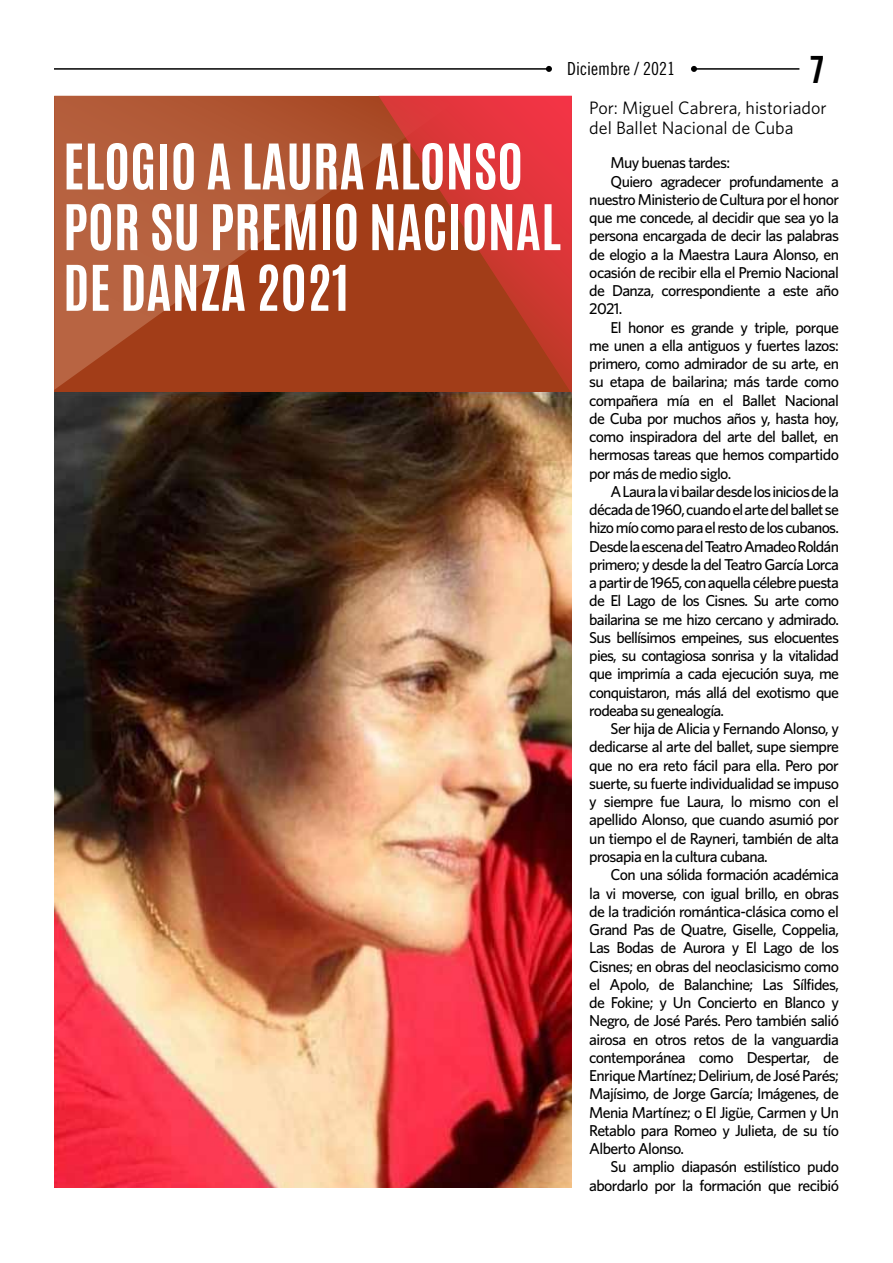
<style>
.page{position:relative;width:893px;height:1263px;background:#fff}
.page>*{position:absolute;margin:0;border:0;box-sizing:border-box;transform-origin:0 0}
.t1{font:700 53.4px/60.6px "Antonio";color:#fff}
.t2{font:37.5px "Trade Gothic Bold Cond Twenty";color:#000}
.t3{font:18px/19.5px "Whitney";color:#000}
.t4{font:18px "Trade Gothic Cond Eighteen";color:#000}
.t5{font:500 15.75px "Whitney";letter-spacing:-.04em;color:#000}
</style>
<div class="page">
<hr style="left:694px;top:68px;width:105px;height:2px;background:#000">
<svg style="left:691px;top:66px;width:6px;height:6px"></svg>
<hr style="left:54px;top:68px;width:495px;height:2px;background:#000">
<svg style="left:546px;top:66px;width:6px;height:6px"></svg>
<img style="left:54px;top:392px;width:518px;height:795px">
<svg style="left:54px;top:96px;width:324px;height:294px;background:#ac502c"></svg>
<svg style="left:378px;top:96px;width:194px;height:298px;background:#be3928"></svg>
<h1 class="t1" style="left:63px;top:137px;width:499px">ELOGIO A LAURA ALONSO<br>POR SU PREMIO NACIONAL<br>DE DANZA 2021</h1>
<p class="t4" style="left:567px;top:58px;width:109px">Diciembre / 2021</p>
<h2 class="t2" style="left:809px;top:47px;width:18px">7</h2>
<p class="t3" style="left:589px;top:98px;width:239px">Por: Miguel Cabrera, historiador del Ballet Nacional de Cuba</p>
<p class="t5" style="left:611px;top:153px;width:121px">Muy buenas tardes:</p>
<p class="t5" style="left:611px;top:171px;width:230px">Quiero agradecer profundamente a</p>
<p class="t5" style="left:589px;top:190px;width:251px">nuestro Ministerio de Cultura por el honor</p>
<p class="t5" style="left:589px;top:208px;width:251px">que me concede, al decidir que sea yo la</p>
<p class="t5" style="left:589px;top:226px;width:251px">persona encargada de decir las palabras</p>
<p class="t5" style="left:589px;top:245px;width:251px">de elogio a la Maestra Laura Alonso, en</p>
<p class="t5" style="left:589px;top:263px;width:251px">ocasión de recibir ella el Premio Nacional</p>
<p class="t5" style="left:589px;top:281px;width:251px">de Danza, correspondiente a este año</p>
<p class="t5" style="left:589px;top:299px;width:35px">2021.</p>
<p class="t5" style="left:611px;top:318px;width:230px">El honor es grande y triple, porque</p>
<p class="t5" style="left:589px;top:336px;width:251px">me unen a ella antiguos y fuertes lazos:</p>
<p class="t5" style="left:589px;top:354px;width:251px">primero, como admirador de su arte, en</p>
<p class="t5" style="left:589px;top:372px;width:251px">su etapa de bailarina; más tarde como</p>
<p class="t5" style="left:589px;top:391px;width:251px">compañera mía en el Ballet Nacional</p>
<p class="t5" style="left:589px;top:409px;width:251px">de Cuba por muchos años y, hasta hoy,</p>
<p class="t5" style="left:589px;top:427px;width:251px">como inspiradora del arte del ballet, en</p>
<p class="t5" style="left:589px;top:445px;width:251px">hermosas tareas que hemos compartido</p>
<p class="t5" style="left:589px;top:464px;width:143px">por más de medio siglo.</p>
<p class="t5" style="left:611px;top:482px;width:230px">A Laura la vi bailar desde los inicios de la</p>
<p class="t5" style="left:589px;top:500px;width:251px">década de 1960, cuando el arte del ballet se</p>
<p class="t5" style="left:589px;top:518px;width:251px">hizo mío como para el resto de los cubanos.</p>
<p class="t5" style="left:589px;top:537px;width:251px">Desde la escena del Teatro Amadeo Roldán</p>
<p class="t5" style="left:589px;top:555px;width:251px">primero; y desde la del Teatro García Lorca</p>
<p class="t5" style="left:589px;top:573px;width:251px">a partir de 1965, con aquella célebre puesta</p>
<p class="t5" style="left:589px;top:591px;width:251px">de El Lago de los Cisnes. Su arte como</p>
<p class="t5" style="left:589px;top:610px;width:251px">bailarina se me hizo cercano y admirado.</p>
<p class="t5" style="left:589px;top:628px;width:251px">Sus bellísimos empeines, sus elocuentes</p>
<p class="t5" style="left:589px;top:646px;width:251px">pies, su contagiosa sonrisa y la vitalidad</p>
<p class="t5" style="left:589px;top:664px;width:251px">que imprimía a cada ejecución suya, me</p>
<p class="t5" style="left:589px;top:683px;width:251px">conquistaron, más allá del exotismo que</p>
<p class="t5" style="left:589px;top:701px;width:136px">rodeaba su genealogía.</p>
<p class="t5" style="left:611px;top:719px;width:230px">Ser hija de Alicia y Fernando Alonso, y</p>
<p class="t5" style="left:589px;top:737px;width:251px">dedicarse al arte del ballet, supe siempre</p>
<p class="t5" style="left:589px;top:756px;width:251px">que no era reto fácil para ella. Pero por</p>
<p class="t5" style="left:589px;top:774px;width:251px">suerte, su fuerte individualidad se impuso</p>
<p class="t5" style="left:589px;top:792px;width:251px">y siempre fue Laura, lo mismo con el</p>
<p class="t5" style="left:589px;top:810px;width:251px">apellido Alonso, que cuando asumió por</p>
<p class="t5" style="left:589px;top:829px;width:251px">un tiempo el de Rayneri, también de alta</p>
<p class="t5" style="left:589px;top:847px;width:180px">prosapia en la cultura cubana.</p>
<p class="t5" style="left:611px;top:865px;width:230px">Con una sólida formación académica</p>
<p class="t5" style="left:589px;top:883px;width:251px">la vi moverse, con igual brillo, en obras</p>
<p class="t5" style="left:589px;top:902px;width:251px">de la tradición romántica-clásica como el</p>
<p class="t5" style="left:589px;top:920px;width:251px">Grand Pas de Quatre, Giselle, Coppelia,</p>
<p class="t5" style="left:589px;top:938px;width:251px">Las Bodas de Aurora y El Lago de los</p>
<p class="t5" style="left:589px;top:956px;width:251px">Cisnes; en obras del neoclasicismo como</p>
<p class="t5" style="left:589px;top:975px;width:251px">el Apolo, de Balanchine; Las Sílfides,</p>
<p class="t5" style="left:589px;top:993px;width:251px">de Fokine; y Un Concierto en Blanco y</p>
<p class="t5" style="left:589px;top:1011px;width:251px">Negro, de José Parés. Pero también salió</p>
<p class="t5" style="left:589px;top:1029px;width:251px">airosa en otros retos de la vanguardia</p>
<p class="t5" style="left:589px;top:1048px;width:251px">contemporánea como Despertar, de</p>
<p class="t5" style="left:589px;top:1066px;width:251px">Enrique Martínez; Delirium, de José Parés;</p>
<p class="t5" style="left:589px;top:1084px;width:251px">Majísimo, de Jorge García; Imágenes, de</p>
<p class="t5" style="left:589px;top:1102px;width:251px">Menia Martínez; o El Jigüe, Carmen y Un</p>
<p class="t5" style="left:589px;top:1121px;width:251px">Retablo para Romeo y Julieta, de su tío</p>
<p class="t5" style="left:589px;top:1139px;width:96px">Alberto Alonso.</p>
<p class="t5" style="left:611px;top:1157px;width:230px">Su amplio diapasón estilístico pudo</p>
<p class="t5" style="left:589px;top:1175px;width:251px">abordarlo por la formación que recibió</p>
</div>
